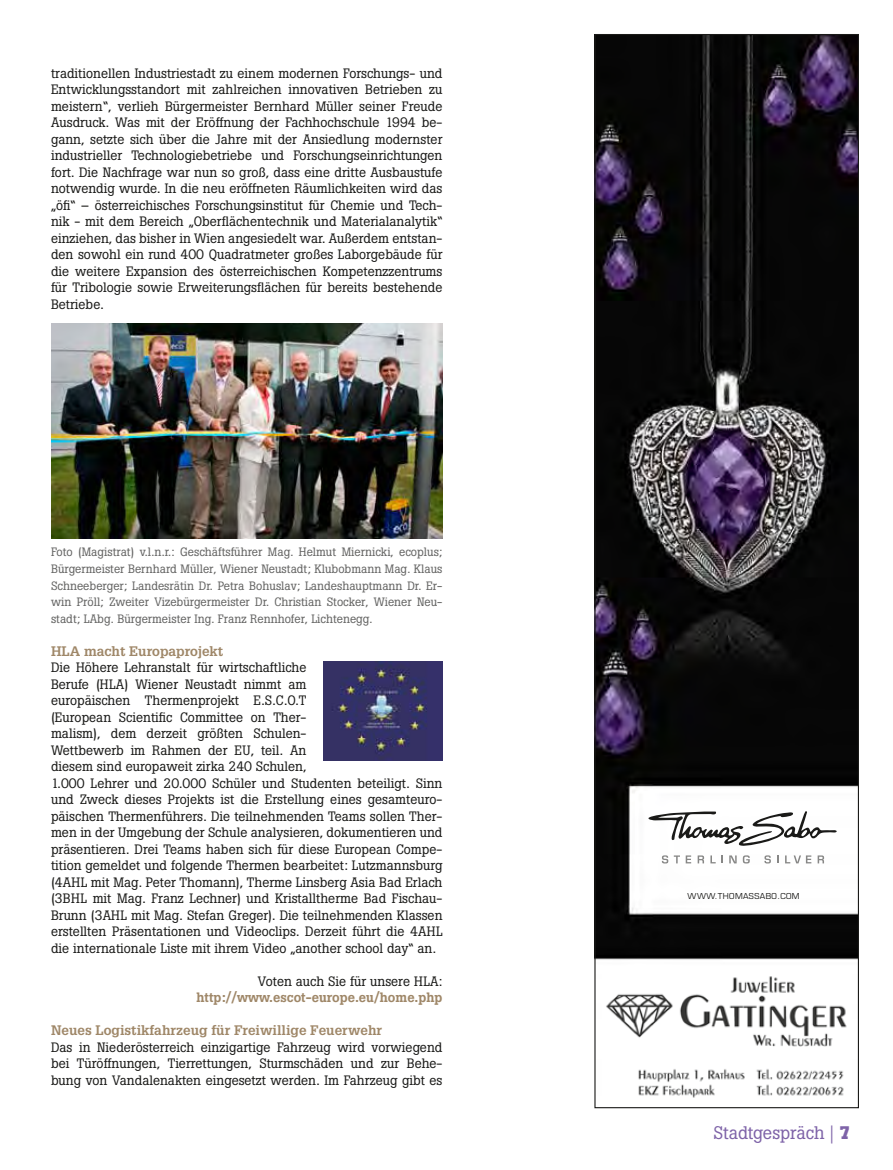
<style>
.page{position:relative;width:893px;height:1170px;background:#fff}
.page>*{position:absolute;margin:0;border:0;box-sizing:border-box;transform-origin:0 0}
.t1{font:18px "Boton";color:#7e63a8}
.t2{font:13.5px/16.5px "Boton";color:#1a1a18;text-align:justify}
.t3{font:700 13.5px "Glypha";color:#9f8768}
.t4{font:500 13.5px "Boton";color:#9f8768}
.t5{font:12px/16.5px "Boton";color:#636362;text-align:justify}
.t6{font:7.95px "Eurostile";letter-spacing:.05em;color:#1a1a18}
.s1{font-weight:700}
</style>
<div class="page">
<svg style="left:596px;top:36px;width:261px;height:924px;background:#2e2b2f"></svg>
<svg style="left:648px;top:811px;width:189px;height:35px"></svg>
<svg style="left:662px;top:855px;width:6px;height:8px"></svg>
<svg style="left:674px;top:855px;width:6px;height:8px"></svg>
<svg style="left:686px;top:855px;width:5px;height:8px"></svg>
<svg style="left:710px;top:855px;width:13px;height:8px"></svg>
<svg style="left:729px;top:855px;width:8px;height:8px"></svg>
<svg style="left:743px;top:855px;width:7px;height:8px"></svg>
<svg style="left:764px;top:855px;width:7px;height:8px"></svg>
<svg style="left:777px;top:855px;width:2px;height:8px"></svg>
<svg style="left:785px;top:855px;width:26px;height:8px"></svg>
<svg style="left:698px;top:855px;width:6px;height:8px"></svg>
<svg style="left:818px;top:855px;width:6px;height:8px"></svg>
<img style="left:606px;top:976px;width:241px;height:122px">
<img style="left:51px;top:323px;width:391px;height:215px">
<img style="left:323px;top:661px;width:119px;height:100px">
<p class="t2" style="left:51px;top:65px;width:393px">traditionellen Industriestadt zu einem modernen Forschungs- und Entwicklungsstandort mit zahlreichen innovativen Betrieben zu meistern“, verlieh Bürgermeister Bernhard Müller seiner Freude Ausdruck. Was mit der Eröffnung der Fachhochschule 1994 be&shy;gann, setzte sich über die Jahre mit der Ansiedlung modernster industrieller Technologiebetriebe und Forschungseinrichtungen fort. Die Nachfrage war nun so groß, dass eine dritte Ausbaustufe notwendig wurde. In die neu eröffneten Räumlichkeiten wird das „öfi“ – österreichisches Forschungsinstitut für Chemie und Tech&shy;nik - mit dem Bereich „Oberflächentechnik und Materialanalytik“ einziehen, das bisher in Wien angesiedelt war. Außerdem entstan&shy;den sowohl ein rund 400 Quadratmeter großes Laborgebäude für die weitere Expansion des österreichischen Kompetenzzentrums für Tribologie sowie Erweiterungsflächen für bereits bestehende Betriebe.</p>
<p class="t5" style="left:51px;top:544px;width:393px">Foto (Magistrat) v.l.n.r.: Geschäftsführer Mag. Helmut Miernicki, ecoplus; Bürgermeister Bernhard Müller, Wiener Neustadt; Klubobmann Mag. Klaus Schneeberger; Landesrätin Dr. Petra Bohuslav; Landeshauptmann Dr. Er&shy;win Pröll; Zweiter Vizebürgermeister Dr. Christian Stocker, Wiener Neu&shy;stadt; LAbg. Bürgermeister Ing. Franz Rennhofer, Lichtenegg.</p>
<p class="t3" style="left:51px;top:642px;width:174px">HLA macht Europaprojekt</p>
<p class="t2" style="left:51px;top:659px;width:393px;text-align:left">Die Höhere Lehranstalt für wirtschaftliche<br>Berufe (HLA) Wiener Neustadt nimmt am<br>europäischen Thermenprojekt E.S.C.O.T<br>(European Scientific Committee on Ther-<br>malism), dem derzeit größten Schulen-<br>Wettbewerb im Rahmen der EU, teil. An<br>diesem sind europaweit zirka 240 Schulen,<br>1.000 Lehrer und 20.000 Schüler und Studenten beteiligt. Sinn und Zweck dieses Projekts ist die Erstellung eines gesamteuro&shy;päischen Thermenführers. Die teilnehmenden Teams sollen Ther&shy;men in der Umgebung der Schule analysieren, dokumentieren und präsentieren. Drei Teams haben sich für diese European Compe&shy;tition gemeldet und folgende Thermen bearbeitet: Lutzmannsburg (4AHL mit Mag. Peter Thomann), Therme Linsberg Asia Bad Erlach (3BHL mit Mag. Franz Lechner) und Kristalltherme Bad Fischau-Brunn (3AHL mit Mag. Stefan Greger). Die teilnehmenden Klassen erstellten Präsentationen und Videoclips. Derzeit führt die 4AHL die internationale Liste mit ihrem Video „another school day“ an.</p>
<p class="t2" style="left:258px;top:972px;width:186px">Voten auch Sie für unsere HLA:</p>
<p class="t4" style="left:196px;top:989px;width:248px">http://www.escot-europe.eu/home.php</p>
<p class="t3" style="left:51px;top:1021px;width:332px">Neues Logistikfahrzeug für Freiwillige Feuerwehr</p>
<p class="t2" style="left:51px;top:1038px;width:393px">Das in Niederösterreich einzigartige Fahrzeug wird vorwiegend bei Türöffnungen, Tierrettungen, Sturmschäden und zur Behe&shy;bung von Vandalenakten eingesetzt werden. Im Fahrzeug gibt es</p>
<p class="t6" style="left:688px;top:890px;width:114px">WWW.THOMASSABO.COM</p>
<h1 class="t1" style="left:713px;top:1121px;width:139px">Stadtgespräch | <span class="s1">7</span></h1>
</div>
